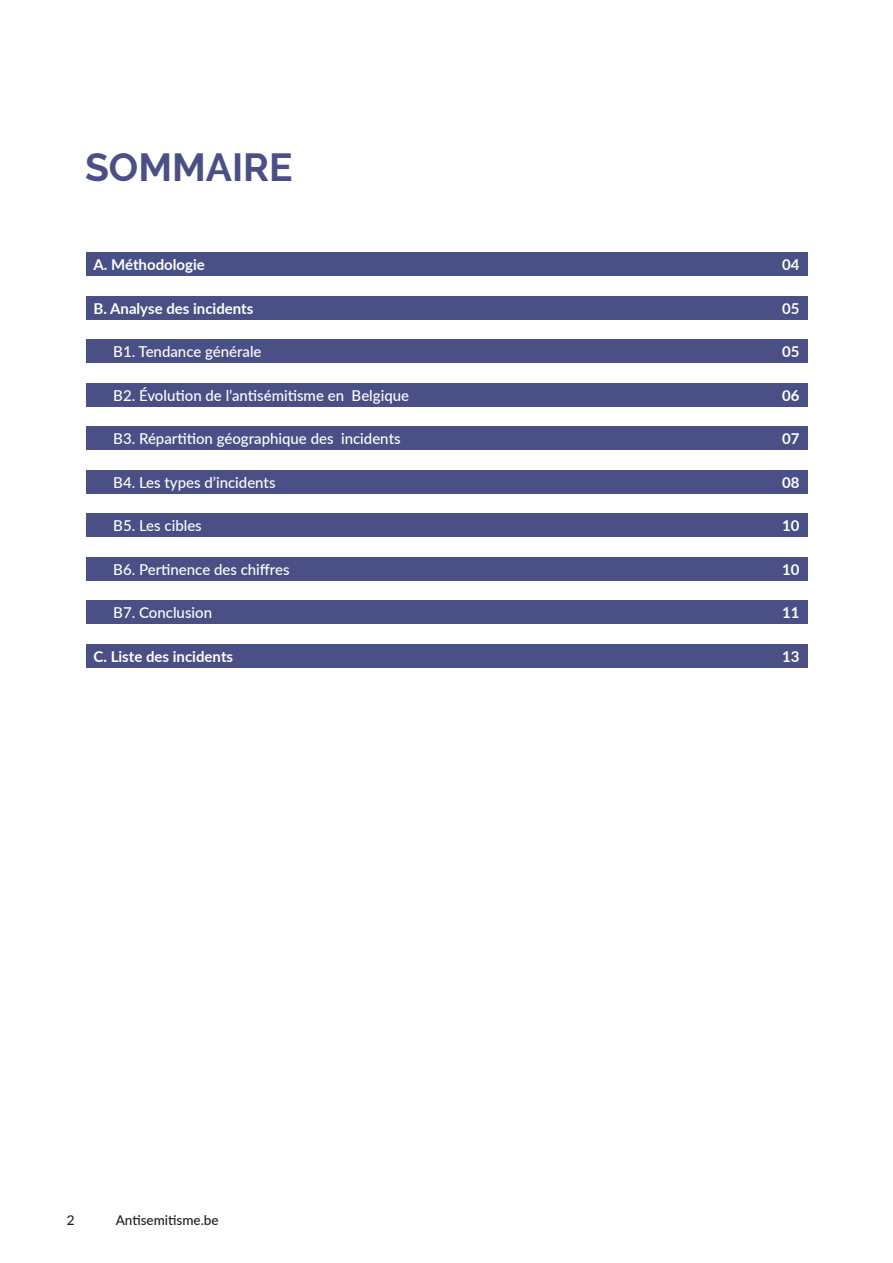
<style>
.page{position:relative;width:893px;height:1263px;background:#fff}
.page>*{position:absolute;margin:0;border:0;box-sizing:border-box;transform-origin:0 0}
.t1{font:700 39px "Raleway";color:#4a5085}
.t2{font:500 15px "Lato";color:#fff}
.t3{font:700 15px "Lato";color:#fff}
.t4{font:500 13.5px "Lato";color:#231f20}
</style>
<div class="page">
<div style="left:86px;top:253px;width:721px;height:23px;background:#495085"></div>
<div style="left:86px;top:296px;width:721px;height:24px;background:#4a5085"></div>
<div style="left:86px;top:340px;width:721px;height:23px;background:#4a5085"></div>
<div style="left:86px;top:383px;width:721px;height:24px;background:#4a5085"></div>
<div style="left:86px;top:427px;width:721px;height:23px;background:#4a5085"></div>
<div style="left:86px;top:470px;width:721px;height:24px;background:#4a5085"></div>
<div style="left:86px;top:514px;width:721px;height:23px;background:#4a5085"></div>
<div style="left:86px;top:557px;width:721px;height:24px;background:#4a5085"></div>
<div style="left:86px;top:601px;width:721px;height:23px;background:#4a5085"></div>
<div style="left:86px;top:644px;width:721px;height:24px;background:#4a5085"></div>
<h1 class="t1" style="left:85px;top:145px;width:209px">SOMMAIRE</h1>
<p class="t3" style="left:94px;top:254px;width:113px">A. Méthodologie</p>
<p class="t3" style="left:782px;top:254px;width:19px">04</p>
<p class="t3" style="left:94px;top:297px;width:161px">B. Analyse des incidents</p>
<p class="t3" style="left:782px;top:297px;width:19px">05</p>
<p class="t2" style="left:113px;top:341px;width:150px">B1. Tendance générale</p>
<p class="t3" style="left:782px;top:341px;width:19px">05</p>
<p class="t2" style="left:113px;top:384px;width:297px">B2. Évolution de l’antisémitisme en Belgique</p>
<p class="t3" style="left:782px;top:384px;width:19px">06</p>
<p class="t2" style="left:113px;top:428px;width:289px">B3. Répartition géographique des incidents</p>
<p class="t3" style="left:782px;top:428px;width:19px">07</p>
<p class="t2" style="left:113px;top:471px;width:164px">B4. Les types d’incidents</p>
<p class="t3" style="left:782px;top:471px;width:19px">08</p>
<p class="t2" style="left:113px;top:515px;width:90px">B5. Les cibles</p>
<p class="t3" style="left:782px;top:515px;width:19px">10</p>
<p class="t2" style="left:113px;top:558px;width:178px">B6. Pertinence des chiffres</p>
<p class="t3" style="left:782px;top:558px;width:19px">10</p>
<p class="t2" style="left:113px;top:602px;width:100px">B7. Conclusion</p>
<p class="t3" style="left:782px;top:602px;width:19px">11</p>
<p class="t3" style="left:94px;top:645px;width:141px">C. Liste des incidents</p>
<p class="t3" style="left:782px;top:645px;width:19px">13</p>
<p class="t4" style="left:67px;top:1211px;width:9px">2</p>
<p class="t4" style="left:116px;top:1211px;width:104px">Antisemitisme.be</p>
</div>
